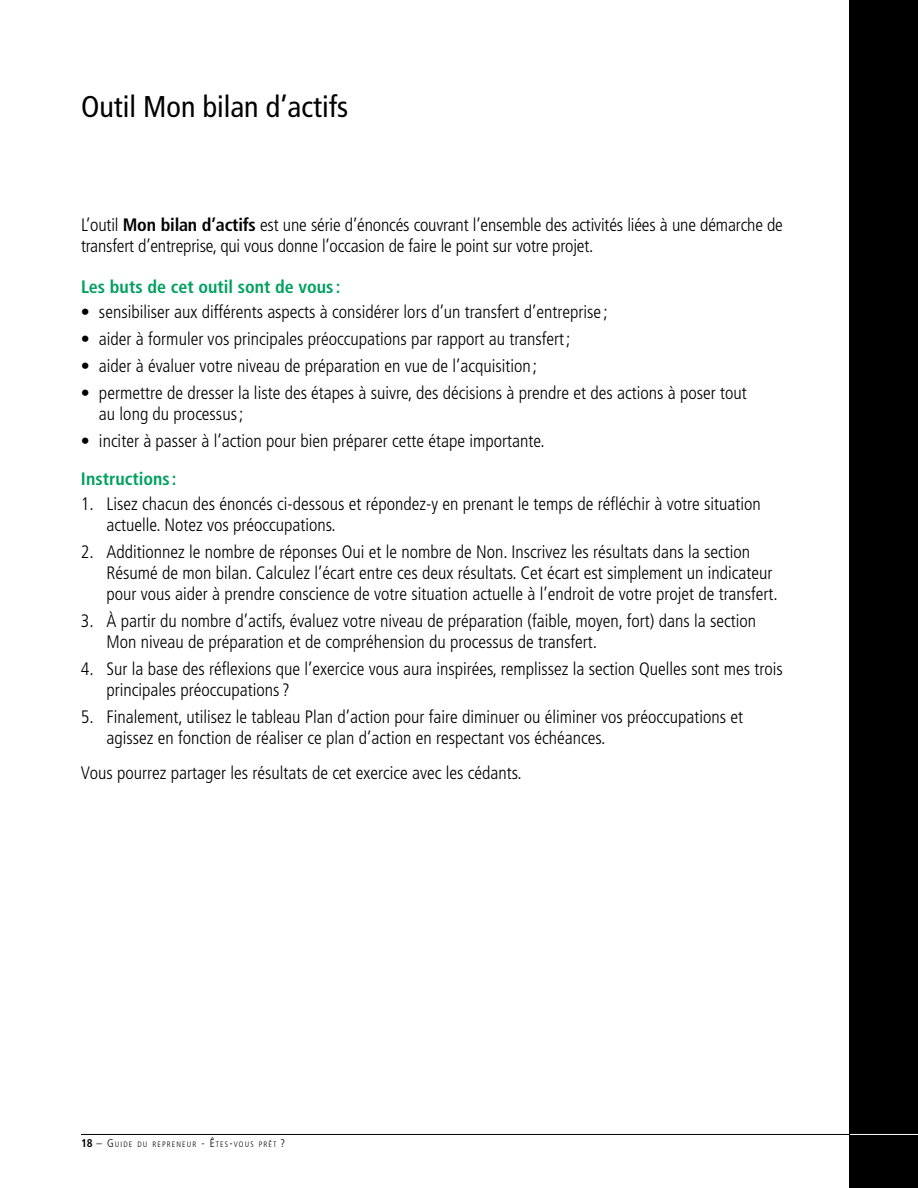
<style>
.page{position:relative;width:918px;height:1188px;background:#fff}
.page>*{position:absolute;margin:0;border:0;box-sizing:border-box;transform-origin:0 0}
.t1{font:condensed 30px "Frutiger";color:#000}
.t2{font:300 condensed 18px/21px "Frutiger";color:#000}
.t3{font:700 condensed 18px "Frutiger";color:#00a160}
.t4{font:300 condensed 7.8px "Frutiger";letter-spacing:.145em;color:#000}
.s1{font-weight:700}
.s2{font-weight:700;font-size:11.25px}
.s3{font-size:11.25px}
</style>
<div class="page">
<div style="left:850px;top:0;width:68px;height:1188px;background:#000"></div>
<hr style="left:849px;top:1134px;width:69px;height:1px;background:#fff">
<hr style="left:81px;top:1134px;width:769px;height:1px;background:#000">
<h1 class="t1" style="left:81px;top:89px;width:269px">Outil Mon bilan d’actifs</h1>
<p class="t2" style="left:81px;top:215px;width:703px">L’outil <span class="s1">Mon bilan d’actifs</span> est une série d’énoncés couvrant l’ensemble des activités liées à une démarche de transfert d’entreprise, qui vous donne l’occasion de faire le point sur votre projet.</p>
<p class="t3" style="left:81px;top:276px;width:261px">Les buts de cet outil sont de vous :</p>
<p class="t2" style="left:81px;top:302px;width:528px">• sensibiliser aux différents aspects à considérer lors d’un transfert d’entreprise ;</p>
<p class="t2" style="left:81px;top:329px;width:491px">• aider à formuler vos principales préoccupations par rapport au transfert;</p>
<p class="t2" style="left:81px;top:356px;width:458px">• aider à évaluer votre niveau de préparation en vue de l’acquisition ;</p>
<p class="t2" style="left:99px;top:383px;width:649px;text-indent:-18px">• permettre de dresser la liste des étapes à suivre, des décisions à prendre et des actions à poser tout au long du processus;</p>
<p class="t2" style="left:81px;top:431px;width:465px">• inciter à passer à l’action pour bien préparer cette étape importante.</p>
<p class="t3" style="left:81px;top:468px;width:97px">Instructions :</p>
<p class="t2" style="left:107px;top:494px;width:656px;text-indent:-26px">1. Lisez chacun des énoncés ci-dessous et répondez-y en prenant le temps de réfléchir à votre situation actuelle. Notez vos préoccupations.</p>
<p class="t2" style="left:107px;top:542px;width:673px;text-indent:-26px">2. Additionnez le nombre de réponses Oui et le nombre de Non. Inscrivez les résultats dans la section<br>Résumé de mon bilan. Calculez l’écart entre ces deux résultats. Cet écart est simplement un indicateur pour vous aider à prendre conscience de votre situation actuelle à l’endroit de votre projet de transfert.</p>
<p class="t2" style="left:107px;top:611px;width:651px;text-indent:-26px">3. À partir du nombre d’actifs, évaluez votre niveau de préparation (faible, moyen, fort) dans la section<br>Mon niveau de préparation et de compréhension du processus de transfert.</p>
<p class="t2" style="left:107px;top:659px;width:678px;text-indent:-26px">4. Sur la base des réflexions que l’exercice vous aura inspirées, remplissez la section Quelles sont mes trois principales préoccupations ?</p>
<p class="t2" style="left:107px;top:707px;width:638px;text-indent:-26px">5. Finalement, utilisez le tableau Plan d’action pour faire diminuer ou éliminer vos préoccupations et agissez en fonction de réaliser ce plan d’action en respectant vos échéances.</p>
<p class="t2" style="left:81px;top:762px;width:442px">Vous pourrez partager les résultats de cet exercice avec les cédants.</p>
<p class="t4" style="left:81px;top:1140px;width:206px"><span class="s2">18</span> <span class="s3">–</span> <span class="s3">G</span>UIDE DU REPRENEUR <span class="s3">- Ê</span>TES<span class="s3">-</span>VOUS PRÊT <span class="s3">?</span></p>
</div>
